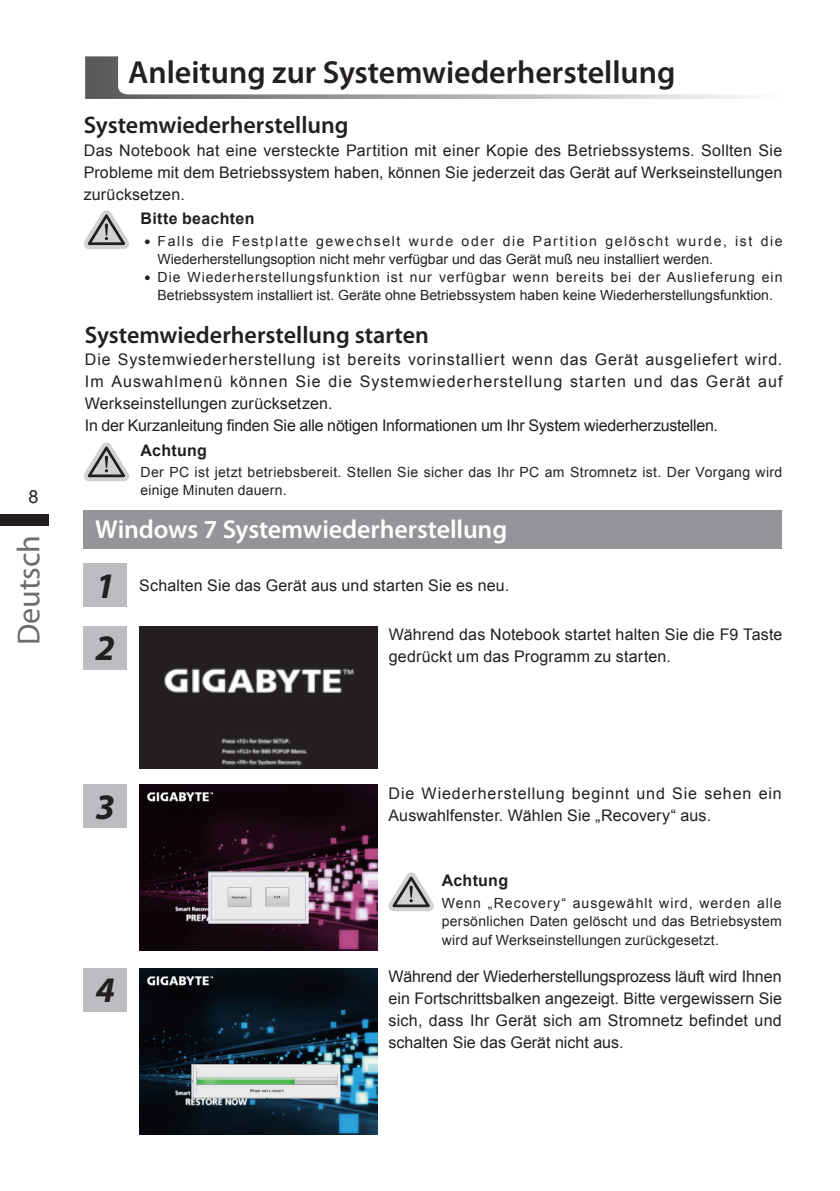
<style>
.page{position:relative;width:840px;height:1191px;background:#fff}
.page>*{position:absolute;margin:0;border:0;box-sizing:border-box;transform-origin:0 0}
.t1{font:italic 700 36px "Myriad Pro";color:#231f20}
.t2{font:600 32px "Myriad Pro";color:#231f20}
.t3{font:32px "Myriad Pro";color:#6c6d70}
.t4{font:600 26px "Myriad Pro";letter-spacing:-.005em;color:#fff}
.t5{font:600 24px "Myriad Pro";color:#231f20}
.t6{font:18px "Arial";color:#231f20}
.t7{font:16px/22px "Arial";letter-spacing:.015em;color:#231f20;text-align:justify}
.t8{font:16px/22px "Arial";letter-spacing:.05em;color:#231f20}
.t9{font:700 16px "Arial";letter-spacing:.015em;color:#231f20}
.t10{font:14px/18px "Arial";letter-spacing:.02em;color:#231f20}
.t11{font:14px "Arial";color:#231f20}
.t12{font:14px "Arial";letter-spacing:.065em;color:#231f20}
.t13{font:14px "Arial";letter-spacing:.115em;color:#231f20}
.s1{font-family:"DF Hei Bd WINP HK BF"}
</style>
<div class="page">
<div style="left:0;top:514px;width:49px;height:12px;background:#231f20"></div>
<div style="left:84px;top:510px;width:697px;height:39px;background:#939598"></div>
<svg style="left:84px;top:210px;width:45px;height:39px"></svg>
<img style="left:139px;top:785px;width:238px;height:166px">
<svg style="left:84px;top:442px;width:45px;height:39px"></svg>
<div style="left:84px;top:626px;width:43px;height:43px;background:#bcbdc0"></div>
<div style="left:84px;top:564px;width:43px;height:43px;background:#bcbdc0"></div>
<div style="left:84px;top:785px;width:43px;height:43px;background:#bcbdc0"></div>
<svg style="left:85px;top:56px;width:659px;height:43px"></svg>
<svg style="left:388px;top:872px;width:45px;height:39px"></svg>
<img style="left:139px;top:626px;width:238px;height:142px">
<img style="left:139px;top:968px;width:238px;height:166px">
<div style="left:84px;top:968px;width:43px;height:43px;background:#bcbdc0"></div>
<p class="t6" style="left:28px;top:485px;width:12px">8</p>
<h2 class="t3" style="left:9px;top:645px;width:112px;rotate:-90deg">Deutsch</h2>
<h2 class="t2" style="left:128px;top:52px;width:548px">Anleitung zur Systemwiederherstellung</h2>
<h3 class="t5" style="left:84px;top:110px;width:266px">Systemwiederherstellung</h3>
<p class="t7" style="left:84px;top:139px;width:699px">Das Notebook hat eine versteckte Partition mit einer Kopie des Betriebssystems. Sollten Sie Probleme mit dem Betriebssystem haben, können Sie jederzeit das Gerät auf Werkseinstellungen zurücksetzen.</p>
<p class="t9" style="left:140px;top:208px;width:115px">Bitte beachten</p>
<p class="t13" style="left:140px;top:232px;width:643px"><span class="s1">˙</span>Falls die Festplatte gewechselt wurde oder die Partition gelöscht wurde, ist die</p>
<p class="t11" style="left:157px;top:250px;width:556px">Wiederherstellungsoption nicht mehr verfügbar und das Gerät muß neu installiert werden.</p>
<p class="t12" style="left:140px;top:268px;width:643px"><span class="s1">˙</span> Die Wiederherstellungsfunktion ist nur verfügbar wenn bereits bei der Auslieferung ein</p>
<p class="t11" style="left:157px;top:286px;width:616px">Betriebssystem installiert ist. Geräte ohne Betriebssystem haben keine Wiederherstellungsfunktion.</p>
<h3 class="t5" style="left:85px;top:319px;width:345px">Systemwiederherstellung starten</h3>
<p class="t8" style="left:85px;top:348px;width:698px">Die Systemwiederherstellung ist bereits vorinstalliert wenn das Gerät ausgeliefert wird.<br>Im Auswahlmenü können Sie die Systemwiederherstellung starten und das Gerät auf Werkseinstellungen zurücksetzen.<br>In der Kurzanleitung finden Sie alle nötigen Informationen um Ihr System wiederherzustellen.</p>
<p class="t9" style="left:140px;top:440px;width:68px">Achtung</p>
<p class="t10" style="left:140px;top:463px;width:643px">Der PC ist jetzt betriebsbereit. Stellen Sie sicher das Ihr PC am Stromnetz ist. Der Vorgang wird einige Minuten dauern.</p>
<h3 class="t4" style="left:95px;top:513px;width:413px">Windows 7 Systemwiederherstellung</h3>
<h1 class="t1" style="left:95px;top:562px;width:21px">1</h1>
<h1 class="t1" style="left:95px;top:624px;width:21px">2</h1>
<p class="t7" style="left:139px;top:574px;width:371px">Schalten Sie das Gerät aus und starten Sie es neu.</p>
<p class="t7" style="left:388px;top:623px;width:395px">Während das Notebook startet halten Sie die F9 Taste gedrückt um das Programm zu starten.</p>
<h1 class="t1" style="left:95px;top:783px;width:21px">3</h1>
<p class="t8" style="left:388px;top:782px;width:394px">Die Wiederherstellung beginnt und Sie sehen ein<br>Auswahlfenster. Wählen Sie „Recovery“ aus.</p>
<p class="t9" style="left:441px;top:870px;width:68px">Achtung</p>
<p class="t10" style="left:441px;top:894px;width:341px;text-align:justify">Wenn „Recovery“ ausgewählt wird, werden alle persönlichen Daten gelöscht und das Betriebsystem wird auf Werkseinstellungen zurückgesetzt.</p>
<h1 class="t1" style="left:95px;top:966px;width:21px">4</h1>
<p class="t7" style="left:388px;top:965px;width:394px">Während der Wiederherstellungsprozess läuft wird Ihnen ein Fortschrittsbalken angezeigt. Bitte vergewissern Sie sich, dass Ihr Gerät sich am Stromnetz befindet und schalten Sie das Gerät nicht aus.</p>
</div>
